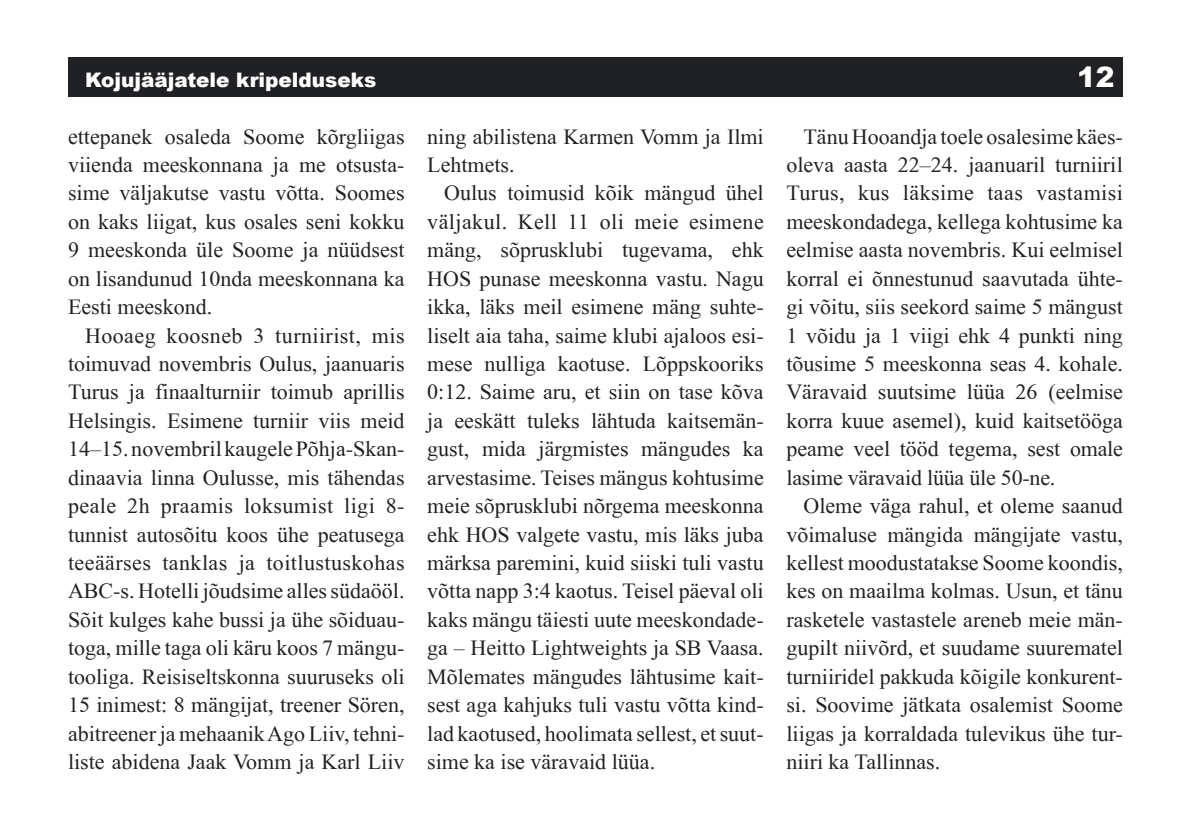
<style>
.page{position:relative;width:1191px;height:840px;background:#fff}
.page>*{position:absolute;margin:0;border:0;box-sizing:border-box;transform-origin:0 0}
.t1{font:900 28px "Arial";color:#fff}
.t2{font:22px/28.4px "EE Times New Roman";color:#202124;text-align:justify}
.t3{font:900 20px "Arial";color:#fff}
</style>
<div class="page">
<div style="left:68px;top:57px;width:1055px;height:39px;background:#202124"></div>
<p class="t3" style="left:85px;top:65px;width:293px">Kojujääjatele kripelduseks</p>
<p class="t1" style="left:1077px;top:56px;width:39px">12</p>
<p class="t2" style="left:68px;top:122px;width:338px">ettepanek osaleda Soome kõrgliigas viienda meeskonnana ja me otsusta&shy;sime väljakutse vastu võtta. Soomes on kaks liigat, kus osales seni kokku 9 meeskonda üle Soome ja nüüdsest on lisandunud 10nda meeskonnana ka Eesti meeskond.</p>
<p class="t2" style="left:68px;top:321px;width:338px;text-indent:17px">Hooaeg koosneb 3 turniirist, mis toimuvad novembris Oulus, jaanuaris Turus ja finaalturniir toimub aprillis Helsingis. Esimene turniir viis meid 14–15. novembril kaugele Põhja-Skan&shy;dinaavia linna Oulusse, mis tähendas peale 2h praamis loksumist ligi 8- tunnist autosõitu koos ühe peatusega teeäärses tanklas ja toitlustuskohas ABC-s. Hotelli jõudsime alles südaööl.<br>Sõit kulges kahe bussi ja ühe sõiduau&shy;toga, mille taga oli käru koos 7 mängu&shy;tooliga. Reisiseltskonna suuruseks oli 15 inimest: 8 mängijat, treener Sören, abitreener ja mehaanik Ago Liiv, tehni&shy;liste abidena Jaak Vomm ja Karl Liiv</p>
<p class="t2" style="left:786px;top:122px;width:338px;text-indent:17px">Tänu Hooandja toele osalesime käes&shy;oleva aasta 22–24. jaanuaril turniiril Turus, kus läksime taas vastamisi meeskondadega, kellega kohtusime ka eelmise aasta novembris. Kui eelmisel korral ei õnnestunud saavutada ühte&shy;gi võitu, siis seekord saime 5 mängust 1 võidu ja 1 viigi ehk 4 punkti ning tõusime 5 meeskonna seas 4. kohale.<br>Väravaid suutsime lüüa 26 (eelmise korra kuue asemel), kuid kaitsetööga peame veel tööd tegema, sest omale lasime väravaid lüüa üle 50-ne.</p>
<p class="t2" style="left:786px;top:491px;width:338px;text-indent:17px">Oleme väga rahul, et oleme saanud võimaluse mängida mängijate vastu, kellest moodustatakse Soome koondis, kes on maailma kolmas. Usun, et tänu rasketele vastastele areneb meie män&shy;gupilt niivõrd, et suudame suurematel turniiridel pakkuda kõigile konkurent&shy;si. Soovime jätkata osalemist Soome liigas ja korraldada tulevikus ühe tur&shy;niiri ka Tallinnas.</p>
<p class="t2" style="left:427px;top:122px;width:338px">ning abilistena Karmen Vomm ja Ilmi<br>Lehtmets.</p>
<p class="t2" style="left:427px;top:179px;width:338px;text-indent:17px">Oulus toimusid kõik mängud ühel väljakul. Kell 11 oli meie esimene mäng, sõprusklubi tugevama, ehk HOS punase meeskonna vastu. Nagu ikka, läks meil esimene mäng suhte&shy;liselt aia taha, saime klubi ajaloos esi&shy;mese nulliga kaotuse. Lõppskooriks 0:12. Saime aru, et siin on tase kõva ja eeskätt tuleks lähtuda kaitsemän&shy;gust, mida järgmistes mängudes ka arvestasime. Teises mängus kohtusime meie sõprusklubi nõrgema meeskonna ehk HOS valgete vastu, mis läks juba märksa paremini, kuid siiski tuli vastu võtta napp 3:4 kaotus. Teisel päeval oli kaks mängu täiesti uute meeskondade&shy;ga – Heitto Lightweights ja SB Vaasa.<br>Mõlemates mängudes lähtusime kait&shy;sest aga kahjuks tuli vastu võtta kind&shy;lad kaotused, hoolimata sellest, et suut&shy;sime ka ise väravaid lüüa.</p>
</div>
